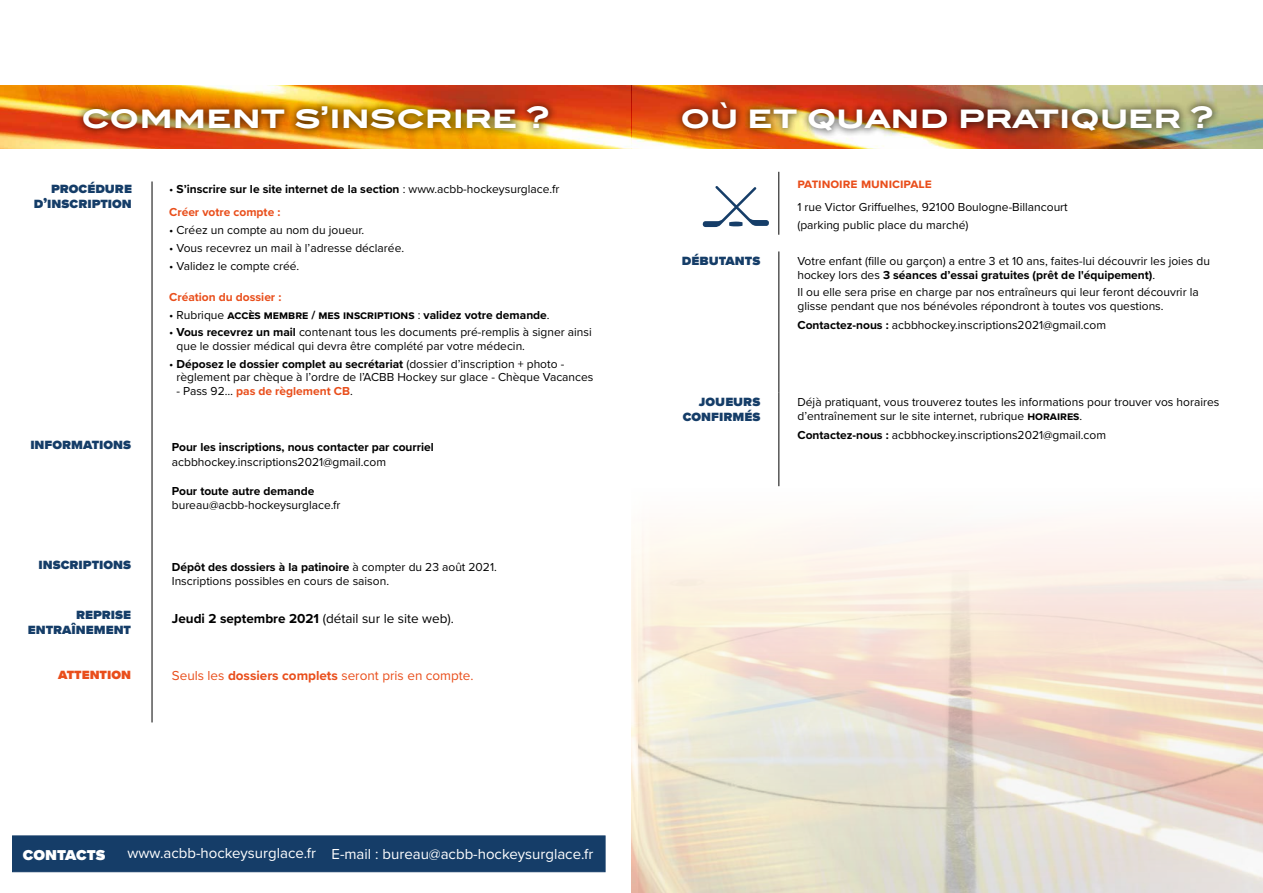
<style>
.page{position:relative;width:1263px;height:893px;background:#fff}
.page>*{position:absolute;margin:0;border:0;box-sizing:border-box;transform-origin:0 0}
.t1{font:700 30px "Blair ITC Std";color:#fff}
.t2{font:900 15px/15px "Proxima Nova";color:#153d68;text-align:right}
.t3{font:15px "Proxima Nova";color:#fff}
.t4{font:900 15px "Proxima Nova";color:#e94e1b}
.t5{font:13.5px "Proxima Nova";color:#e94e1b}
.t6{font:13.5px "Proxima Nova";color:#000}
.t7{font:700 13.5px "Proxima Nova";color:#e94e1b}
.t8{font:12px/13.5px "Proxima Nova";color:#000}
.t9{font:700 12px/23px "Proxima Nova";color:#000}
.t10{font:700 12px "Proxima Nova";color:#e94e1b}
.s1{font-weight:400}
.s2{color:#e94e1b}
.s3{font-weight:700}
.s4{font-weight:400;color:#000}
.s5{font-weight:900;font-size:18px}
</style>
<div class="page">
<img style="left:0;top:85px;width:1263px;height:64px">
<div style="left:75px;top:97px;width:482px;height:41px;background:#000;opacity:.5"></div>
<div style="left:673px;top:93px;width:548px;height:47px;background:#000;opacity:.5"></div>
<img style="left:631px;top:436px;width:632px;height:457px">
<svg style="left:702px;top:186px;width:67px;height:41px"></svg>
<img style="left:639px;top:570px;width:624px;height:323px">
<div style="left:12px;top:836px;width:593px;height:36px;background:#153d68;border:1px solid #153d68"></div>
<hr style="left:152px;top:181px;width:1px;height:541px;background:#000">
<hr style="left:779px;top:251px;width:1px;height:142px;background:#000">
<hr style="left:779px;top:393px;width:1px;height:93px;background:#000">
<hr style="left:778px;top:172px;width:1px;height:63px;background:#000">
<h1 class="t1" style="left:82px;top:99px;width:470px">COMMENT S’INSCRIRE ?</h1>
<h1 class="t1" style="left:681px;top:99px;width:535px">OÙ ET QUAND PRATIQUER ?</h1>
<p class="t2" style="left:34px;top:180px;width:100px">procédure d’inscription</p>
<p class="t9" style="left:169px;top:178px;width:392px"><span class="s1">•</span> S’inscrire sur le site internet de la section <span class="s1">: www.acbb-hockeysurglace.fr<br></span><span class="s2">Créer votre compte :</span></p>
<p class="t8" style="left:169px;top:223px;width:196px">• Créez un compte au nom du joueur.</p>
<p class="t8" style="left:169px;top:241px;width:236px">• Vous recevrez un mail à l’adresse déclarée.</p>
<p class="t8" style="left:169px;top:258px;width:132px">• Validez le compte créé.</p>
<p class="t10" style="left:169px;top:288px;width:114px">Création du dossier :</p>
<p class="t9" style="left:169px;top:303px;width:382px"><span class="s1">• Rubrique</span> accès membre / mes inscriptions <span class="s1">:</span> validez votre demande<span class="s1">.</span></p>
<p class="t8" style="left:177px;top:325px;width:417px;text-indent:-7px">• <span class="s3">Vous recevrez un mail</span> contenant tous les documents pré-remplis à signer ainsi que le dossier médical qui devra être complété par votre médecin.</p>
<p class="t8" style="left:177px;top:356px;width:418px;text-indent:-7px">• <span class="s3">Déposez le dossier complet au secrétariat</span> (dossier d’inscription + photo - règlement par chèque à l’ordre de l’ACBB Hockey sur glace - Chèque Vacances</p>
<p class="t10" style="left:177px;top:382px;width:178px"><span class="s4">- Pass 92…</span> pas de règlement CB<span class="s4">.</span></p>
<p class="t2" style="left:30px;top:437px;width:102px">informations</p>
<p class="t9" style="left:172px;top:436px;width:263px">Pour les inscriptions, nous contacter par courriel</p>
<p class="t8" style="left:172px;top:454px;width:216px">acbbhockey.inscriptions2021@gmail.com</p>
<p class="t9" style="left:172px;top:479px;width:144px">Pour toute autre demande</p>
<p class="t8" style="left:172px;top:498px;width:170px">bureau@acbb-hockeysurglace.fr</p>
<p class="t2" style="left:39px;top:556px;width:94px">inscriptions</p>
<p class="t8" style="left:172px;top:559px;width:326px;line-height:14.4px"><span class="s3">Dépôt des dossiers à la patinoire</span> à compter du 23 août 2021.<br>Inscriptions possibles en cours de saison.</p>
<p class="t2" style="left:28px;top:607px;width:105px">reprise entraînement</p>
<p class="t6" style="left:172px;top:608px;width:284px"><span class="s3">Jeudi 2 septembre 2021</span> (détail sur le site web).</p>
<p class="t4" style="left:58px;top:662px;width:75px">attention</p>
<p class="t5" style="left:172px;top:666px;width:303px">Seuls les <span class="s3">dossiers complets</span> seront pris en compte.</p>
<p class="t3" style="left:23px;top:842px;width:572px"><span class="s5">contacts</span> www.acbb-hockeysurglace.fr E-mail : bureau@acbb-hockeysurglace.fr</p>
<p class="t7" style="left:797px;top:174px;width:136px">patinoire municipale</p>
<p class="t8" style="left:797px;top:197px;width:272px;line-height:18px">1 rue Victor Griffuelhes, 92100 Boulogne-Billancourt (parking public place du marché)</p>
<p class="t2" style="left:682px;top:252px;width:80px">débutants</p>
<p class="t8" style="left:797px;top:254px;width:414px">Votre enfant (fille ou garçon) a entre 3 et 10 ans, faites-lui découvrir les joies du hockey lors des <span class="s3">3 séances d’essai gratuites (prêt de l'équipement)</span>.</p>
<p class="t8" style="left:797px;top:285px;width:403px">Il ou elle sera prise en charge par nos entraîneurs qui leur feront découvrir la glisse pendant que nos bénévoles répondront à toutes vos questions.</p>
<p class="t8" style="left:797px;top:317px;width:310px"><span class="s3">Contactez-nous :</span> acbbhockey.inscriptions2021@gmail.com</p>
<p class="t2" style="left:683px;top:393px;width:79px">joueurs confirmés</p>
<p class="t8" style="left:797px;top:395px;width:423px">Déjà pratiquant, vous trouverez toutes les informations pour trouver vos horaires d’entraînement sur le site internet, rubrique <span class="s3">horaires</span>.</p>
<p class="t8" style="left:797px;top:427px;width:310px"><span class="s3">Contactez-nous :</span> acbbhockey.inscriptions2021@gmail.com</p>
</div>
